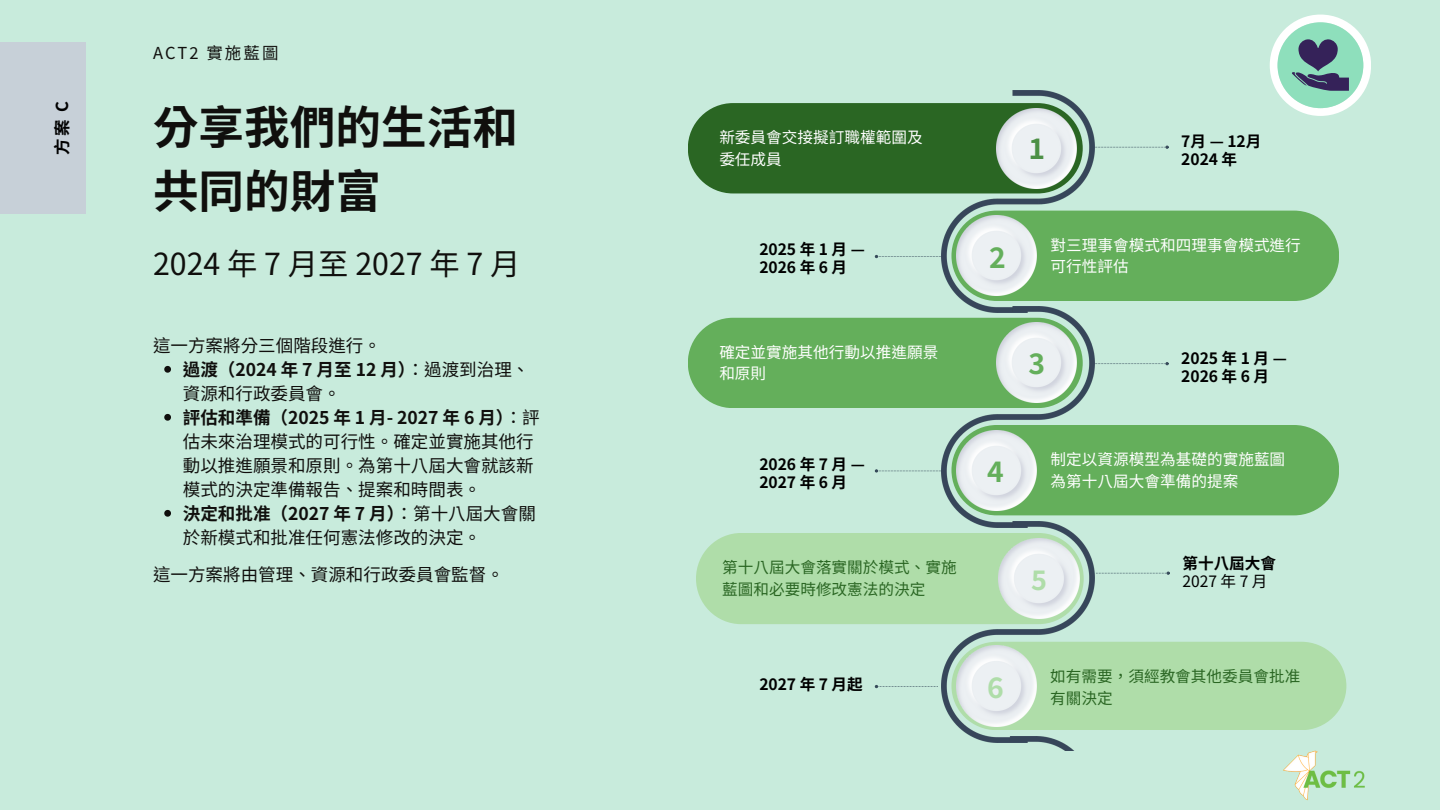
<style>
.page{position:relative;width:1440px;height:810px;background:#c8ebdc}
.page>*{position:absolute;margin:0;border:0;box-sizing:border-box;transform-origin:0 0}
.t1{font:700 45.6px/63.8px "Noto Sans TC";color:#100f0d}
.t2{font:30.3px "Noto Sans TC";letter-spacing:.11em;color:#100f0d}
.t3{font:700 28.3px "Noto Sans TC";color:#64af5b}
.t4{font:700 28.3px "Noto Sans TC";color:#4c9045}
.t5{font:700 28.3px "Noto Sans TC";color:#afdda9}
.t6{font:700 27px "Noto Sans TC";color:#afdda9}
.t7{font:17.5px/24px "Noto Sans TC";color:#100f0d}
.t8{font:16.5px "Noto Sans TC";letter-spacing:.125em;color:#100f0d}
.t9{font:700 16.5px "Noto Sans TC";color:#000}
.t10{font:15.6px/21.8px "Noto Sans TC";color:#fff}
.t11{font:700 15.6px/18px "Noto Sans TC";color:#000}
.t12{font:15.6px/21.8px "Noto Sans TC";color:#2a6623}
.t13{font:700 15.6px "Noto Sans TC";letter-spacing:.115em;color:#000}
.t14{font:15.6px "Noto Sans TC";color:#000}
.s1{font-weight:700}
</style>
<div class="page">
<div style="left:0;top:43px;width:85px;height:171px;background:#c7d0d8"></div>
<svg style="left:164px;top:366px;width:7px;height:7px"></svg>
<svg style="left:164px;top:414px;width:7px;height:7px"></svg>
<svg style="left:164px;top:510px;width:7px;height:7px"></svg>
<svg style="left:1095px;top:146px;width:74px;height:3px"></svg>
<svg style="left:1270px;top:15px;width:101px;height:101px"></svg>
<img style="left:941px;top:91px;width:154px;height:215px">
<img style="left:941px;top:306px;width:154px;height:215px">
<img style="left:941px;top:521px;width:154px;height:215px">
<div style="left:688px;top:103px;width:395px;height:90px;background:#2a6623;border-radius:45px"></div>
<img style="left:997px;top:108px;width:80px;height:80px">
<div style="left:688px;top:318px;width:395px;height:90px;background:#64af5b;border-radius:45px"></div>
<div style="left:951px;top:642px;width:395px;height:88px;background:#afdda9"></div>
<div style="left:951px;top:211px;width:388px;height:90px;background:#64af5b;border-radius:45px"></div>
<svg style="left:875px;top:255px;width:66px;height:3px"></svg>
<img style="left:956px;top:216px;width:81px;height:80px">
<img style="left:997px;top:323px;width:80px;height:80px">
<img style="left:956px;top:646px;width:81px;height:80px">
<div style="left:951px;top:425px;width:388px;height:90px;background:#64af5b;border-radius:45px"></div>
<svg style="left:875px;top:469px;width:66px;height:3px"></svg>
<img style="left:956px;top:431px;width:81px;height:80px">
<div style="left:696px;top:533px;width:388px;height:91px;background:#afdda9;border-radius:45px"></div>
<svg style="left:875px;top:685px;width:63px;height:3px"></svg>
<img style="left:999px;top:538px;width:80px;height:81px">
<svg style="left:1095px;top:362px;width:74px;height:3px"></svg>
<img style="left:1283px;top:750px;width:82px;height:51px">
<svg style="left:1096px;top:572px;width:74px;height:3px"></svg>
<img style="left:970px;top:736px;width:105px;height:15px">
<p class="t9" style="left:49px;top:155px;width:55px;rotate:-90deg">方案C</p>
<p class="t8" style="left:153px;top:40px;width:127px">ACT2 實施藍圖</p>
<h3 class="t1" style="left:153px;top:92px;width:366px">分享我們的生活和共同的財富</h3>
<h4 class="t2" style="left:153px;top:240px;width:362px">2024年7月至 2027年7月</h4>
<h1 class="t7" style="left:153px;top:333px;width:230px">這一方案將分三個階段進行。</h1>
<h2 class="t7" style="left:183px;top:357px;width:348px"><span class="s1">過渡（2024 年 7 月至 12 月）</span>：過渡到治理、資源和行政委員會。</h2>
<h5 class="t7" style="left:183px;top:405px;width:358px"><span class="s1">評估和準備（2025 年 1 月- 2027 年 6 月）</span>：評估未來治理模式的可行性。確定並實施其他行動以推進願景和原則。為第十八屆大會就該新模式的決定準備報告、提案和時間表。</h5>
<p class="t7" style="left:183px;top:501px;width:355px"><span class="s1">決定和批准（2027 年 7 月）</span>：第十八屆大會關於新模式和批准任何憲法修改的決定。</p>
<p class="t7" style="left:153px;top:562px;width:352px">這一方案將由管理、資源和行政委員會監督。</p>
<p class="t10" style="left:719px;top:125px;width:205px">新委員會交接擬訂職權範圍及委任成員</p>
<p class="t4" style="left:1028px;top:126px;width:14px">1</p>
<h5 class="t11" style="left:1181px;top:131px;width:79px">7月 — 12月</h5>
<p class="t11" style="left:1181px;top:149px;width:57px">2024 年</p>
<p class="t11" style="left:759px;top:239px;width:107px">2025年1月 —<br>2026 年 6 月</p>
<p class="t3" style="left:989px;top:235px;width:16px">2</p>
<p class="t10" style="left:1051px;top:233px;width:251px">對三理事會模式和四理事會模式進行可行性評估</p>
<h6 class="t10" style="left:719px;top:340px;width:221px">確定並實施其他行動以推進願景和原則</h6>
<p class="t3" style="left:1028px;top:341px;width:16px">3</p>
<h6 class="t11" style="left:1181px;top:349px;width:107px">2025年1月 —<br>2026 年 6 月</h6>
<p class="t11" style="left:759px;top:454px;width:107px">2026年7月 —<br>2027 年 6 月</p>
<p class="t3" style="left:987px;top:449px;width:17px">4</p>
<p class="t10" style="left:1051px;top:447px;width:236px">制定以資源模型為基礎的實施藍圖為第十八屆大會準備的提案</p>
<p class="t12" style="left:722px;top:556px;width:236px">第十八屆大會落實關於模式、實施藍圖和必要時修改憲法的決定</p>
<p class="t6" style="left:1031px;top:559px;width:15px">5</p>
<p class="t11" style="left:1182px;top:553px;width:95px">第十八屆大會</p>
<p class="t14" style="left:1182px;top:569px;width:83px">2027 年 7 月</p>
<p class="t13" style="left:759px;top:672px;width:105px">2027年7月起</p>
<p class="t5" style="left:987px;top:665px;width:16px">6</p>
<p class="t12" style="left:1050px;top:664px;width:252px">如有需要，須經教會其他委員會批准有關決定</p>
</div>
